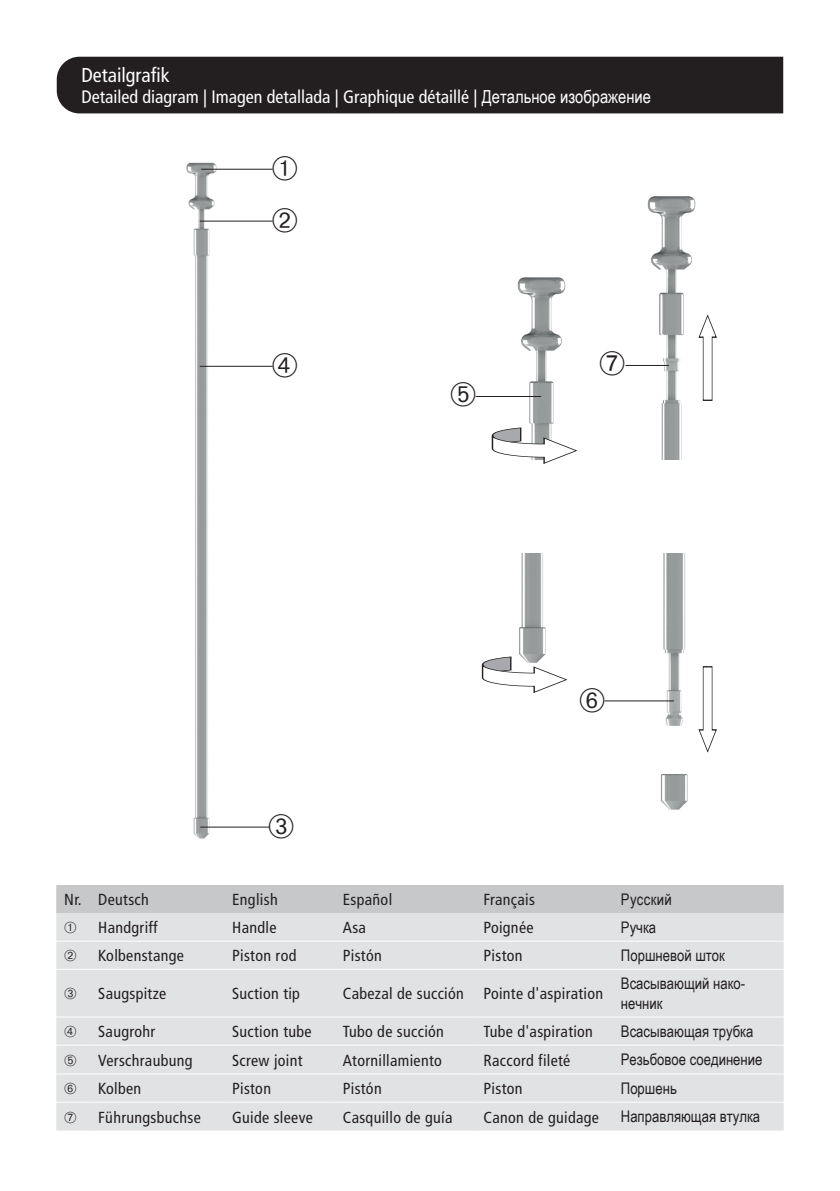
<style>
.page{position:relative;width:840px;height:1191px;background:#fff}
.page>*{position:absolute;margin:0;border:0;box-sizing:border-box;transform-origin:0 0}
.t1{font:condensed 20px "Frutiger LT Pro";color:#fff}
.t2{font:condensed 18px "Frutiger LT Pro";color:#fff}
.t3{font:condensed 16px "Frutiger LT Pro";letter-spacing:.02em;color:#231f20}
.t4{font:16px/20px "Arial Narrow";color:#231f20}
.t5{font:16px "Arial Narrow";letter-spacing:.02em;color:#231f20}
.s1{font-family:"Arial Narrow";font-stretch:normal}
</style>
<div class="page">
<img style="left:186px;top:162px;width:86px;height:677px">
<div style="left:56px;top:885px;width:727px;height:28px;background:#c7c8ca"></div>
<div style="left:56px;top:913px;width:727px;height:217px;background:#e1e2e4"></div>
<hr style="left:56px;top:940px;width:34px;height:1px;background:#fff">
<hr style="left:90px;top:940px;width:134px;height:1px;background:#fff">
<hr style="left:224px;top:940px;width:110px;height:1px;background:#fff">
<hr style="left:334px;top:940px;width:141px;height:1px;background:#fff">
<hr style="left:475px;top:940px;width:137px;height:1px;background:#fff">
<hr style="left:612px;top:940px;width:171px;height:1px;background:#fff">
<hr style="left:56px;top:968px;width:34px;height:1px;background:#fff">
<hr style="left:90px;top:968px;width:134px;height:1px;background:#fff">
<hr style="left:224px;top:968px;width:110px;height:1px;background:#fff">
<hr style="left:334px;top:968px;width:141px;height:1px;background:#fff">
<hr style="left:475px;top:968px;width:137px;height:1px;background:#fff">
<hr style="left:612px;top:968px;width:171px;height:1px;background:#fff">
<hr style="left:56px;top:1016px;width:34px;height:1px;background:#fff">
<hr style="left:90px;top:1016px;width:134px;height:1px;background:#fff">
<hr style="left:224px;top:1016px;width:110px;height:1px;background:#fff">
<hr style="left:334px;top:1016px;width:141px;height:1px;background:#fff">
<hr style="left:475px;top:1016px;width:137px;height:1px;background:#fff">
<hr style="left:612px;top:1016px;width:171px;height:1px;background:#fff">
<hr style="left:56px;top:1044px;width:34px;height:1px;background:#fff">
<hr style="left:90px;top:1044px;width:134px;height:1px;background:#fff">
<hr style="left:224px;top:1044px;width:110px;height:1px;background:#fff">
<hr style="left:334px;top:1044px;width:141px;height:1px;background:#fff">
<hr style="left:475px;top:1044px;width:137px;height:1px;background:#fff">
<hr style="left:612px;top:1044px;width:171px;height:1px;background:#fff">
<hr style="left:56px;top:1073px;width:34px;height:1px;background:#fff">
<hr style="left:90px;top:1073px;width:134px;height:1px;background:#fff">
<hr style="left:224px;top:1073px;width:110px;height:1px;background:#fff">
<hr style="left:334px;top:1073px;width:141px;height:1px;background:#fff">
<hr style="left:475px;top:1073px;width:137px;height:1px;background:#fff">
<hr style="left:612px;top:1073px;width:171px;height:1px;background:#fff">
<hr style="left:56px;top:1101px;width:34px;height:1px;background:#fff">
<hr style="left:90px;top:1101px;width:134px;height:1px;background:#fff">
<hr style="left:224px;top:1101px;width:110px;height:1px;background:#fff">
<hr style="left:334px;top:1101px;width:141px;height:1px;background:#fff">
<hr style="left:475px;top:1101px;width:137px;height:1px;background:#fff">
<hr style="left:612px;top:1101px;width:171px;height:1px;background:#fff">
<div style="left:57px;top:57px;width:725px;height:56px;background:#231f20"></div>
<hr style="left:200px;top:221px;width:72px;height:1px;background:#231f20">
<hr style="left:201px;top:169px;width:71px;height:1px;background:#231f20">
<img style="left:517px;top:196px;width:200px;height:263px">
<img style="left:519px;top:554px;width:198px;height:256px">
<hr style="left:200px;top:826px;width:70px;height:1px;background:#231f20">
<hr style="left:200px;top:366px;width:72px;height:1px;background:#231f20">
<hr style="left:475px;top:396px;width:65px;height:1px;background:#231f20">
<hr style="left:604px;top:700px;width:69px;height:1px;background:#231f20">
<svg style="left:491px;top:427px;width:86px;height:37px"></svg>
<svg style="left:698px;top:314px;width:18px;height:87px"></svg>
<svg style="left:481px;top:656px;width:86px;height:37px"></svg>
<svg style="left:698px;top:666px;width:18px;height:86px"></svg>
<hr style="left:625px;top:365px;width:43px;height:1px;background:#231f20">
<div style="left:663px;top:742px;width:20px;height:21px;background:#fff"></div>
<svg style="left:65px;top:921px;width:11px;height:12px"></svg>
<svg style="left:65px;top:950px;width:11px;height:11px"></svg>
<svg style="left:65px;top:987px;width:11px;height:12px"></svg>
<svg style="left:65px;top:1025px;width:11px;height:12px"></svg>
<svg style="left:65px;top:1054px;width:11px;height:11px"></svg>
<svg style="left:65px;top:1082px;width:11px;height:12px"></svg>
<svg style="left:65px;top:1111px;width:11px;height:11px"></svg>
<svg style="left:269px;top:814px;width:3px;height:24px"></svg>
<svg style="left:579px;top:687px;width:25px;height:25px"></svg>
<svg style="left:599px;top:350px;width:25px;height:25px"></svg>
<p class="t1" style="left:81px;top:63px;width:90px">Detailgrafik</p>
<p class="t2" style="left:81px;top:87px;width:570px">Detailed diagram | Imagen detallada | Graphique détaillé | <span class="s1">Детальное изображение</span></p>
<p class="t3" style="left:64px;top:890px;width:86px">Nr. Deutsch</p>
<p class="t3" style="left:232px;top:890px;width:47px">English</p>
<p class="t3" style="left:342px;top:890px;width:51px">Español</p>
<p class="t3" style="left:483px;top:890px;width:53px">Français</p>
<p class="t5" style="left:620px;top:887px;width:52px">Русский</p>
<p class="t3" style="left:98px;top:918px;width:61px">Handgriff</p>
<p class="t3" style="left:232px;top:918px;width:46px">Handle</p>
<p class="t3" style="left:342px;top:918px;width:25px">Asa</p>
<p class="t3" style="left:483px;top:918px;width:51px">Poignée</p>
<p class="t4" style="left:620px;top:916px;width:37px">Ручка</p>
<p class="t3" style="left:98px;top:946px;width:87px">Kolbenstange</p>
<p class="t3" style="left:232px;top:946px;width:66px">Piston rod</p>
<p class="t3" style="left:342px;top:946px;width:40px">Pistón</p>
<p class="t3" style="left:483px;top:946px;width:40px">Piston</p>
<p class="t4" style="left:620px;top:944px;width:105px">Поршневой шток</p>
<p class="t3" style="left:98px;top:984px;width:70px">Saugspitze</p>
<p class="t3" style="left:232px;top:984px;width:69px">Suction tip</p>
<p class="t3" style="left:342px;top:984px;width:262px">Cabezal de succión Pointe d'aspiration</p>
<p class="t4" style="left:620px;top:972px;width:126px">Всасывающий нако&shy;нечник</p>
<p class="t3" style="left:98px;top:1022px;width:59px">Saugrohr</p>
<p class="t3" style="left:232px;top:1022px;width:81px">Suction tube</p>
<p class="t3" style="left:342px;top:1022px;width:103px">Tubo de succión</p>
<p class="t3" style="left:483px;top:1022px;width:111px">Tube d'aspiration</p>
<p class="t4" style="left:620px;top:1020px;width:134px">Всасывающая трубка</p>
<p class="t3" style="left:98px;top:1050px;width:96px">Verschraubung</p>
<p class="t3" style="left:232px;top:1050px;width:72px">Screw joint</p>
<p class="t3" style="left:342px;top:1050px;width:100px">Atornillamiento</p>
<p class="t3" style="left:483px;top:1050px;width:88px">Raccord fileté</p>
<p class="t4" style="left:620px;top:1049px;width:143px">Резьбовое соединение</p>
<p class="t3" style="left:98px;top:1079px;width:45px">Kolben</p>
<p class="t3" style="left:232px;top:1079px;width:40px">Piston</p>
<p class="t3" style="left:342px;top:1079px;width:40px">Pistón</p>
<p class="t3" style="left:483px;top:1079px;width:40px">Piston</p>
<p class="t4" style="left:620px;top:1077px;width:57px">Поршень</p>
<p class="t3" style="left:98px;top:1107px;width:104px">Führungsbuchse</p>
<p class="t3" style="left:232px;top:1107px;width:82px">Guide sleeve</p>
<p class="t3" style="left:342px;top:1107px;width:111px">Casquillo de guía</p>
<p class="t3" style="left:483px;top:1107px;width:117px">Canon de guidage</p>
<p class="t4" style="left:620px;top:1106px;width:141px">Направляющая втулка</p>
</div>
